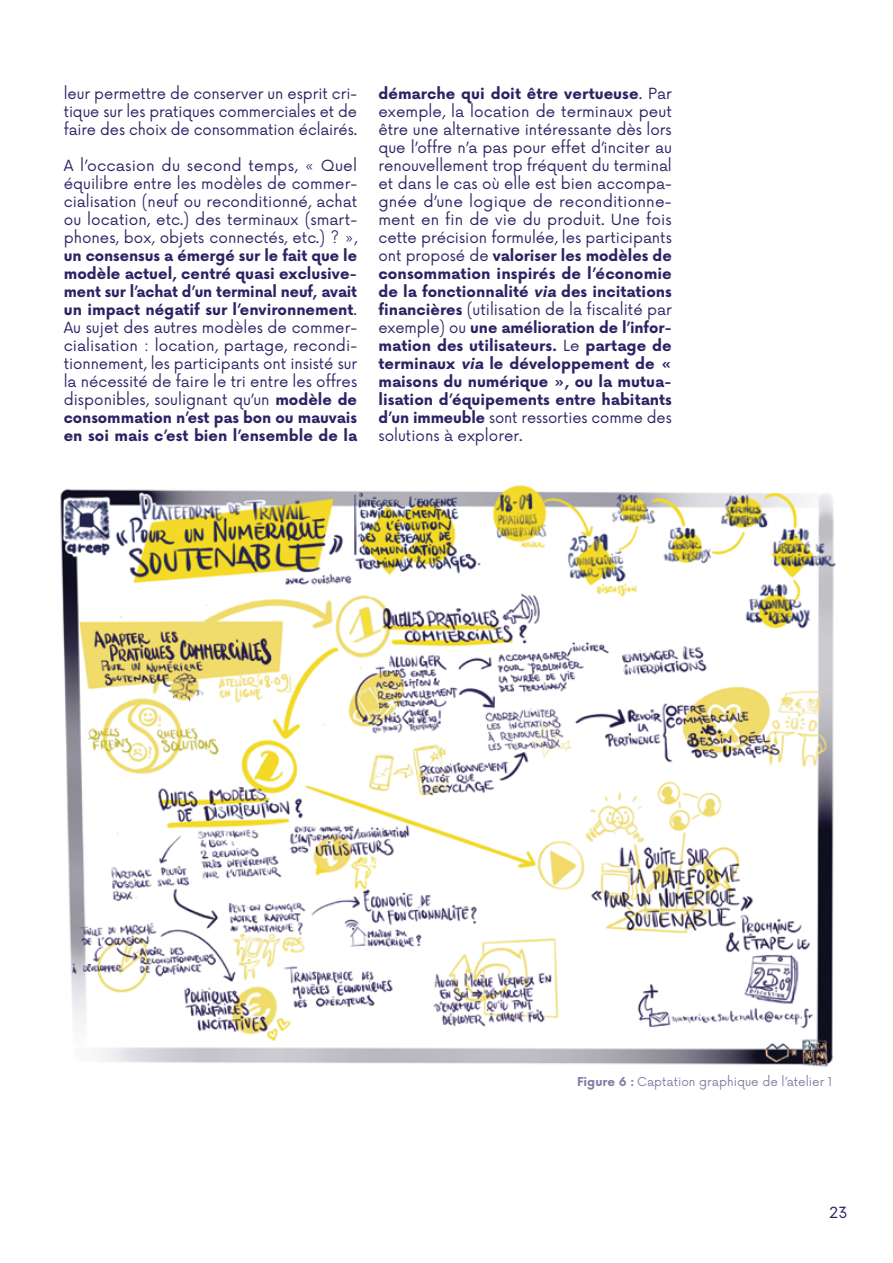
<style>
.page{position:relative;width:893px;height:1263px;background:#fff}
.page>*{position:absolute;margin:0;border:0;box-sizing:border-box;transform-origin:0 0}
.t1{font:15px/18px "Now Alt";color:#2b2464;text-align:justify}
.t2{font:700 15px/18px "Now Alt";color:#2b2464;text-align:justify}
.t3{font:12px "Now Alt";color:#887ca5}
.s1{font-weight:400}
.s2{font-weight:700}
.s3{font-weight:700;font-style:italic}
</style>
<div class="page">
<img style="left:60px;top:485px;width:776px;height:582px">
<p class="t1" style="left:64px;top:83px;width:295px">leur permettre de conserver un esprit cri&shy;tique sur les pratiques commerciales et de faire des choix de consommation éclairés.</p>
<p class="t1" style="left:64px;top:155px;width:295px">A l’occasion du second temps, « Quel équilibre entre les modèles de commer&shy;cialisation (neuf ou reconditionné, achat ou location, etc.) des terminaux (smart&shy;phones, box, objets connectés, etc.) ? »,</p>
<p class="t2" style="left:64px;top:246px;width:295px">un consensus a émergé sur le fait que le modèle actuel, centré quasi exclusive&shy;ment sur l’achat d’un terminal neuf, avait un impact négatif sur l’environnement<span class="s1">.<br>Au sujet des autres modèles de commer&shy;cialisation : location, partage, recondi&shy;tionnement, les participants ont insisté sur la nécessité de faire le tri entre les offres disponibles, soulignant qu’un</span> modèle de consommation n’est pas bon ou mauvais en soi mais c’est bien l’ensemble de la</p>
<p class="t1" style="left:378px;top:83px;width:295px"><span class="s2">démarche qui doit être vertueuse</span>. Par exemple, la location de terminaux peut être une alternative intéressante dès lors que l’offre n’a pas pour effet d’inciter au renouvellement trop fréquent du terminal et dans le cas où elle est bien accompa&shy;gnée d’une logique de reconditionne&shy;ment en fin de vie du produit. Une fois cette précision formulée, les participants ont proposé de <span class="s2">valoriser les modèles de consommation inspirés de l’économie de la fonctionnalité</span> <span class="s3">via</span> <span class="s2">des incitations financières</span> (utilisation de la fiscalité par exemple) ou <span class="s2">une amélioration de l’infor&shy;mation des utilisateurs.</span> Le <span class="s2">partage de terminaux</span> <span class="s3">via</span> <span class="s2">le développement de « maisons du numérique », ou la mutua&shy;lisation d’équipements entre habitants d’un immeuble</span> sont ressorties comme des solutions à explorer.</p>
<p class="t3" style="left:577px;top:1071px;width:257px"><span class="s2">Figure 6 :</span> Captation graphique de l’atelier 1</p>
<p class="t1" style="left:829px;top:1202px;width:20px">23</p>
</div>
